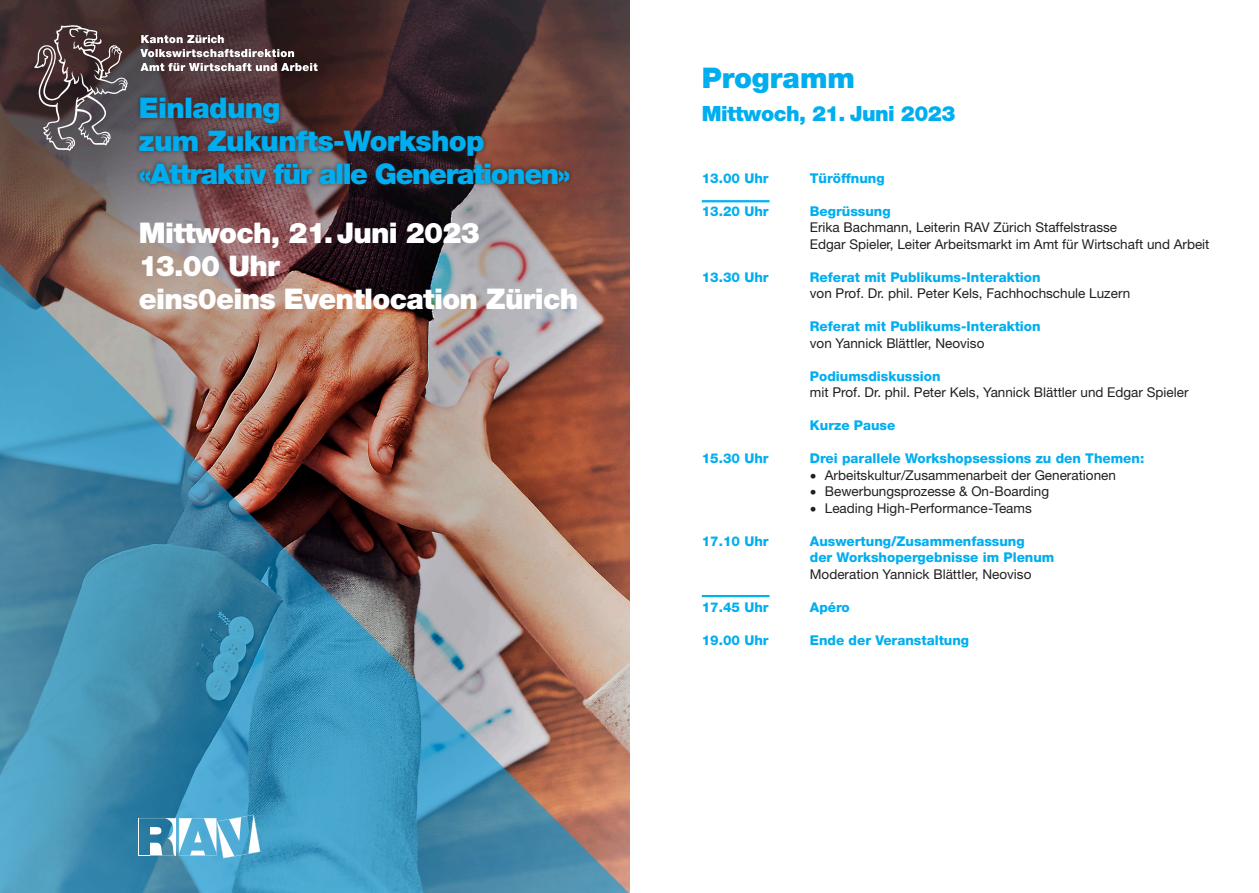
<style>
.page{position:relative;width:1259px;height:893px;background:#fff}
.page>*{position:absolute;margin:0;border:0;box-sizing:border-box;transform-origin:0 0}
.t1{font:900 28.5px/33px "Helvetica Neue";letter-spacing:-.05em;color:#00aeef}
.t2{font:900 28.5px/33px "Helvetica Neue";letter-spacing:-.025em;color:#fff}
.t3{font:900 28.5px "Helvetica Neue";color:#00aeef}
.t4{font:900 21px "Helvetica Neue";letter-spacing:-.025em;color:#00aeef}
.t5{font:13.5px/16.5px "Helvetica Neue";color:#231f20}
.t6{font:800 13.5px/16.5px "Helvetica Neue";color:#00aeef}
.s1{font-weight:900}
</style>
<div class="page">
<img style="left:0;top:0;width:629px;height:264px">
<svg style="left:140px;top:63px;width:178px;height:8px"></svg>
<svg style="left:140px;top:49px;width:154px;height:8px"></svg>
<svg style="left:141px;top:35px;width:83px;height:8px"></svg>
<div style="left:134px;top:92px;width:440px;height:97px;background:#231f20;opacity:.75"></div>
<img style="left:0;top:264px;width:629px;height:629px">
<svg style="left:138px;top:815px;width:123px;height:44px"></svg>
<svg style="left:34px;top:24px;width:94px;height:127px;background:#5f5356"></svg>
<hr style="left:702px;top:200px;width:67px;height:2px;background:#00b3ef">
<hr style="left:702px;top:595px;width:67px;height:2px;background:#00b3ef">
<h1 class="t1" style="left:139px;top:91px;width:433px">Einladung<br>zum Zukunfts-Workshop «Attraktiv für alle Generationen»</h1>
<h1 class="t2" style="left:139px;top:216px;width:441px">Mittwoch, 21.Juni 2023<br>13.00 Uhr<br>eins0eins Eventlocation Zürich</h1>
<h1 class="t3" style="left:702px;top:61px;width:155px">Programm</h1>
<h2 class="t4" style="left:702px;top:101px;width:255px">Mittwoch, 21. Juni 2023</h2>
<p class="t6" style="left:702px;top:170px;width:68px">13.00 Uhr</p>
<p class="t6" style="left:810px;top:170px;width:76px">Türöffnung</p>
<p class="t6" style="left:702px;top:203px;width:68px">13.20 Uhr</p>
<p class="t6" style="left:810px;top:203px;width:82px">Begrüssung</p>
<p class="t5" style="left:810px;top:219px;width:401px">Erika Bachmann, Leiterin RAV Zürich Staffelstrasse<br>Edgar Spieler, Leiter Arbeitsmarkt im Amt für Wirtschaft und Arbeit</p>
<p class="t6" style="left:702px;top:269px;width:68px">13.30 Uhr</p>
<p class="t6" style="left:810px;top:269px;width:232px">Referat mit Publikums-Interaktion</p>
<p class="t5" style="left:810px;top:285px;width:322px">von Prof. Dr. phil. Peter Kels, Fachhochschule Luzern</p>
<p class="t6" style="left:810px;top:318px;width:232px">Referat mit Publikums-Interaktion</p>
<p class="t5" style="left:810px;top:335px;width:176px">von Yannick Blättler, Neoviso</p>
<p class="t6" style="left:810px;top:368px;width:132px">Podiumsdiskussion</p>
<p class="t5" style="left:810px;top:384px;width:380px">mit Prof. Dr. phil. Peter Kels, Yannick Blättler und Edgar Spieler</p>
<p class="t6" style="left:810px;top:417px;width:87px">Kurze Pause</p>
<p class="t6" style="left:702px;top:450px;width:68px">15.30 Uhr</p>
<p class="t6" style="left:810px;top:450px;width:336px">Drei parallele Workshopsessions zu den Themen:</p>
<p class="t5" style="left:810px;top:467px;width:308px"><span class="s1">•</span> Arbeitskultur/Zusammenarbeit der Generationen</p>
<p class="t5" style="left:810px;top:483px;width:241px"><span class="s1">•</span> Bewerbungsprozesse &amp; On-Boarding</p>
<p class="t5" style="left:810px;top:500px;width:223px"><span class="s1">•</span> Leading High-Performance-Teams</p>
<p class="t6" style="left:702px;top:533px;width:68px">17.10 Uhr</p>
<p class="t6" style="left:810px;top:533px;width:246px">Auswertung/Zusammenfassung<br>der Workshopergebnisse im Plenum</p>
<p class="t5" style="left:810px;top:566px;width:223px">Moderation Yannick Blättler, Neoviso</p>
<p class="t6" style="left:702px;top:599px;width:68px">17.45 Uhr</p>
<p class="t6" style="left:810px;top:599px;width:42px">Apéro</p>
<p class="t6" style="left:702px;top:632px;width:68px">19.00 Uhr</p>
<p class="t6" style="left:810px;top:632px;width:161px">Ende der Veranstaltung</p>
</div>
